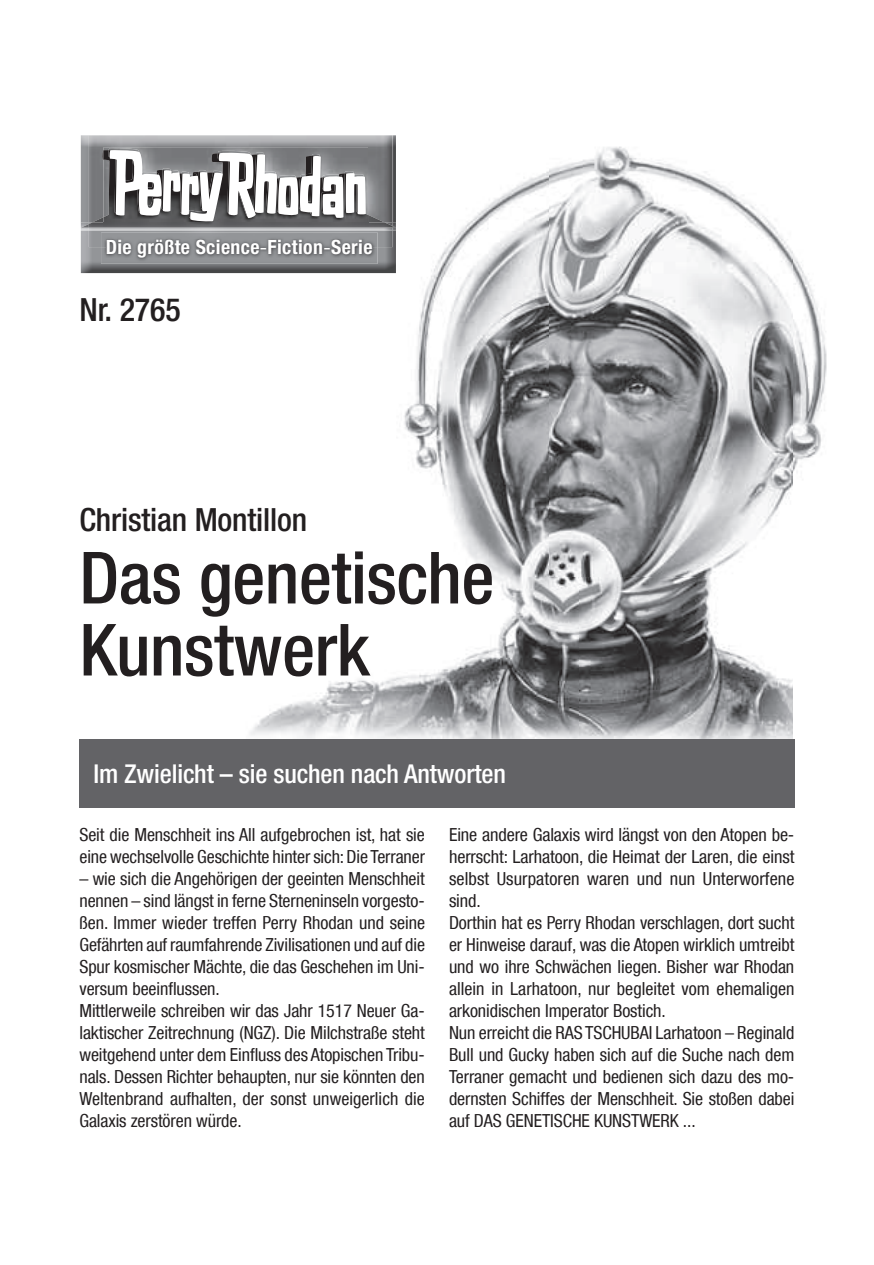
<style>
.page{position:relative;width:874px;height:1265px;background:#fff}
.page>*{position:absolute;margin:0;border:0;box-sizing:border-box;transform-origin:0 0}
.t1{font:500 condensed 72px/72px "Helvetica Neue LT Com";letter-spacing:-.005em;color:#231f20}
.t2{font:500 condensed 32px "Helvetica Neue LT Com";letter-spacing:-.005em;color:#231f20}
.t3{font:500 condensed 26px "Helvetica Neue LT Com";letter-spacing:-.005em;color:#fff}
.t4{font:700 condensed 19.8px "Helvetica Neue";letter-spacing:.02em;color:#fff}
.t5{font:condensed 18px/22px "Helvetica Neue LT Com";letter-spacing:-.005em;color:#231f20}
</style>
<div class="page">
<img style="left:224px;top:171px;width:355px;height:568px">
<img style="left:579px;top:576px;width:213px;height:163px">
<img style="left:549px;top:146px;width:278px;height:430px">
<div style="left:79px;top:739px;width:715px;height:68px;background:#636366"></div>
<img style="left:81px;top:135px;width:315px;height:87px">
<img style="left:81px;top:222px;width:315px;height:51px">
<img style="left:101px;top:247px;width:276px;height:17px">
<img style="left:107px;top:247px;width:265px;height:11px">
<img style="left:89px;top:135px;width:303px;height:112px">
<img style="left:81px;top:224px;width:314px;height:3px">
<img style="left:92px;top:215px;width:292px;height:7px">
<img style="left:89px;top:222px;width:303px;height:5px">
<img style="left:103px;top:147px;width:172px;height:3px">
<img style="left:109px;top:148px;width:48px;height:2px">
<img style="left:103px;top:150px;width:265px;height:77px">
<svg style="left:109px;top:150px;width:256px;height:72px"></svg>
<p class="t4" style="left:106px;top:235px;width:268px">Die größte Science Fiction Serie</p>
<p class="t4" style="left:260px;top:235px;width:9px">-</p>
<p class="t4" style="left:323px;top:235px;width:9px">-</p>
<h2 class="t2" style="left:79px;top:290px;width:103px">Nr. 2765</h2>
<h2 class="t2" style="left:79px;top:501px;width:229px">Christian Montillon</h2>
<h1 class="t1" style="left:79px;top:541px;width:416px">Das genetische<br>Kunstwerk</h1>
<h3 class="t3" style="left:94px;top:758px;width:413px">Im Zwielicht – sie suchen nach Antworten</h3>
<p class="t5" style="left:79px;top:823px;width:347px">Seit die Menschheit ins All aufgebrochen ist, hat sie eine wechselvolle Geschichte hinter sich: Die Terraner</p>
<p class="t5" style="left:79px;top:867px;width:347px">– wie sich die Angehörigen der geeinten Menschheit nennen – sind längst in ferne Sterneninseln vorgesto&shy;ßen. Immer wieder treffen Perry Rhodan und seine Gefährten auf raumfahrende Zivilisationen und auf die Spur kosmischer Mächte, die das Geschehen im Uni&shy;versum beeinflussen.<br>Mittlerweile schreiben wir das Jahr 1517 Neuer Ga&shy;laktischer Zeitrechnung (NGZ). Die Milchstraße steht weitgehend unter dem Einfluss des Atopischen Tribu&shy;nals. Dessen Richter behaupten, nur sie könnten den Weltenbrand aufhalten, der sonst unweigerlich die Galaxis zerstören würde.</p>
<p class="t5" style="left:449px;top:823px;width:347px">Eine andere Galaxis wird längst von den Atopen be&shy;herrscht: Larhatoon, die Heimat der Laren, die einst selbst Usurpatoren waren und nun Unterworfene sind.<br>Dorthin hat es Perry Rhodan verschlagen, dort sucht er Hinweise darauf, was die Atopen wirklich umtreibt und wo ihre Schwächen liegen. Bisher war Rhodan allein in Larhatoon, nur begleitet vom ehemaligen arkonidischen Imperator Bostich.<br>Nun erreicht die RAS TSCHUBAI Larhatoon – Reginald Bull und Gucky haben sich auf die Suche nach dem Terraner gemacht und bedienen sich dazu des mo&shy;dernsten Schiffes der Menschheit. Sie stoßen dabei auf DAS GENETISCHE KUNSTWERK ...</p>
</div>
